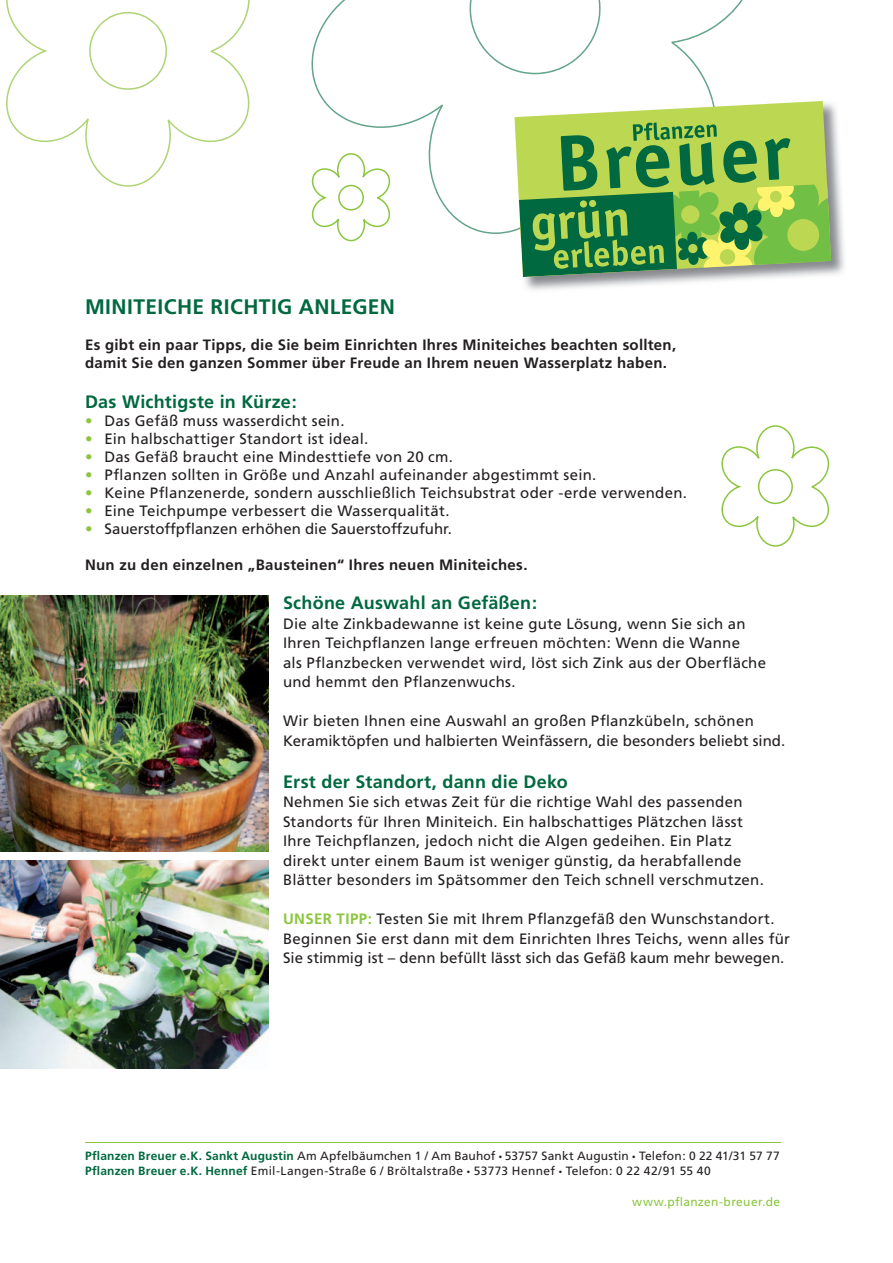
<style>
.page{position:relative;width:893px;height:1263px;background:#fff}
.page>*{position:absolute;margin:0;border:0;box-sizing:border-box;transform-origin:0 0}
.t1{font:700 21px "Frutiger";letter-spacing:.02em;color:#00693f}
.t2{font:700 18px "Frutiger";letter-spacing:.01em;color:#00693f}
.t3{font:15px/19.5px "Frutiger";letter-spacing:.015em;color:#231f20}
.t4{font:700 15px/18px "Frutiger";letter-spacing:.02em;color:#231f20}
.t5{font:12px/14.4px "Frutiger";letter-spacing:.015em;color:#231f20}
.t6{font:12px "Frutiger";letter-spacing:.03em;color:#8bc63e}
.s1{color:#8bc63e}
.s2{font-weight:700;color:#8bc63e}
.s3{font-weight:700;color:#00693f}
.s4{font-family:"Myriad Pro"}
</style>
<div class="page">
<svg style="left:6px;top:0;width:244px;height:187px"></svg>
<svg style="left:339px;top:234px;width:24px;height:7px"></svg>
<svg style="left:721px;top:425px;width:108px;height:122px"></svg>
<svg style="left:311px;top:0;width:432px;height:234px"></svg>
<img style="left:524px;top:100px;width:320px;height:190px">
<svg style="left:514px;top:101px;width:316px;height:133px;fill:#bcd752"></svg>
<svg style="left:519px;top:122px;width:312px;height:155px;background:#73ac51"></svg>
<img style="left:0;top:596px;width:269px;height:256px">
<img style="left:0;top:861px;width:269px;height:207px">
<hr style="left:85px;top:1142px;width:695px;height:1px;background:#8bc63e">
<h1 class="t1" style="left:85px;top:294px;width:312px">MINITEICHE RICHTIG ANLEGEN</h1>
<p class="t4" style="left:85px;top:336px;width:593px">Es gibt ein paar Tipps, die Sie beim Einrichten Ihres Miniteiches beachten sollten, damit Sie den ganzen Sommer über Freude an Ihrem neuen Wasserplatz haben.</p>
<p class="t2" style="left:85px;top:391px;width:213px">Das Wichtigste in Kürze:</p>
<p class="t3" style="left:85px;top:410px;width:261px"><span class="s1">•</span> Das Gefäß muss wasserdicht sein.</p>
<p class="t3" style="left:85px;top:428px;width:285px"><span class="s1">•</span> Ein halbschattiger Standort ist ideal.</p>
<p class="t3" style="left:85px;top:446px;width:369px"><span class="s1">•</span> Das Gefäß braucht eine Mindesttiefe von 20 cm.</p>
<p class="t3" style="left:85px;top:464px;width:513px"><span class="s1">•</span> Pflanzen sollten in Größe und Anzahl aufeinander abgestimmt sein.</p>
<p class="t3" style="left:85px;top:482px;width:603px"><span class="s1">•</span> Keine Pflanzenerde, sondern ausschließlich Teichsubstrat oder -erde verwenden.</p>
<p class="t3" style="left:85px;top:500px;width:366px"><span class="s1">•</span> Eine Teichpumpe verbessert die Wasserqualität.</p>
<p class="t3" style="left:85px;top:518px;width:368px"><span class="s1">•</span> Sauerstoffpflanzen erhöhen die Sauerstoffzufuhr.</p>
<p class="t4" style="left:85px;top:555px;width:444px">Nun zu den einzelnen „Bausteinen“ Ihres neuen Miniteiches.</p>
<p class="t2" style="left:283px;top:592px;width:256px">Schöne Auswahl an Gefäßen:</p>
<p class="t3" style="left:283px;top:614px;width:485px">Die alte Zinkbadewanne ist keine gute Lösung, wenn Sie sich an Ihren Teichpflanzen lange erfreuen möchten: Wenn die Wanne<br>als Pflanzbecken verwendet wird, löst sich Zink aus der Oberfläche und hemmt den Pflanzenwuchs.</p>
<p class="t3" style="left:283px;top:711px;width:504px">Wir bieten Ihnen eine Auswahl an großen Pflanzkübeln, schönen<br>Keramiktöpfen und halbierten Weinfässern, die besonders beliebt sind.</p>
<p class="t2" style="left:283px;top:771px;width:286px">Erst der Standort, dann die Deko</p>
<p class="t3" style="left:283px;top:792px;width:482px">Nehmen Sie sich etwas Zeit für die richtige Wahl des passenden Standorts für Ihren Miniteich. Ein halbschattiges Plätzchen lässt Ihre Teichpflanzen, jedoch nicht die Algen gedeihen. Ein Platz direkt unter einem Baum ist weniger günstig, da herabfallende Blätter besonders im Spätsommer den Teich schnell verschmutzen.</p>
<p class="t3" style="left:283px;top:909px;width:508px"><span class="s2">UNSER TIPP:</span> Testen Sie mit Ihrem Pflanzgefäß den Wunschstandort.<br>Beginnen Sie erst dann mit dem Einrichten Ihres Teichs, wenn alles für<br>Sie stimmig ist – denn befüllt lässt sich das Gefäß kaum mehr bewegen.</p>
<p class="t5" style="left:85px;top:1149px;width:696px"><span class="s3">Pflanzen Breuer e.K. Sankt Augustin</span> Am Apfelbäumchen 1 / Am Bauhof <span class="s4">•</span> 53757 Sankt Augustin <span class="s4">•</span> Telefon: 0 22 41/31 57 77<br><span class="s3">Pflanzen Breuer e.K. Hennef</span> Emil-Langen-Straße 6 / Bröltalstraße <span class="s4">•</span> 53773 Hennef <span class="s4">•</span> Telefon: 0 22 42/91 55 40</p>
<p class="t6" style="left:632px;top:1195px;width:150px">www.pflanzen-breuer.de</p>
</div>
